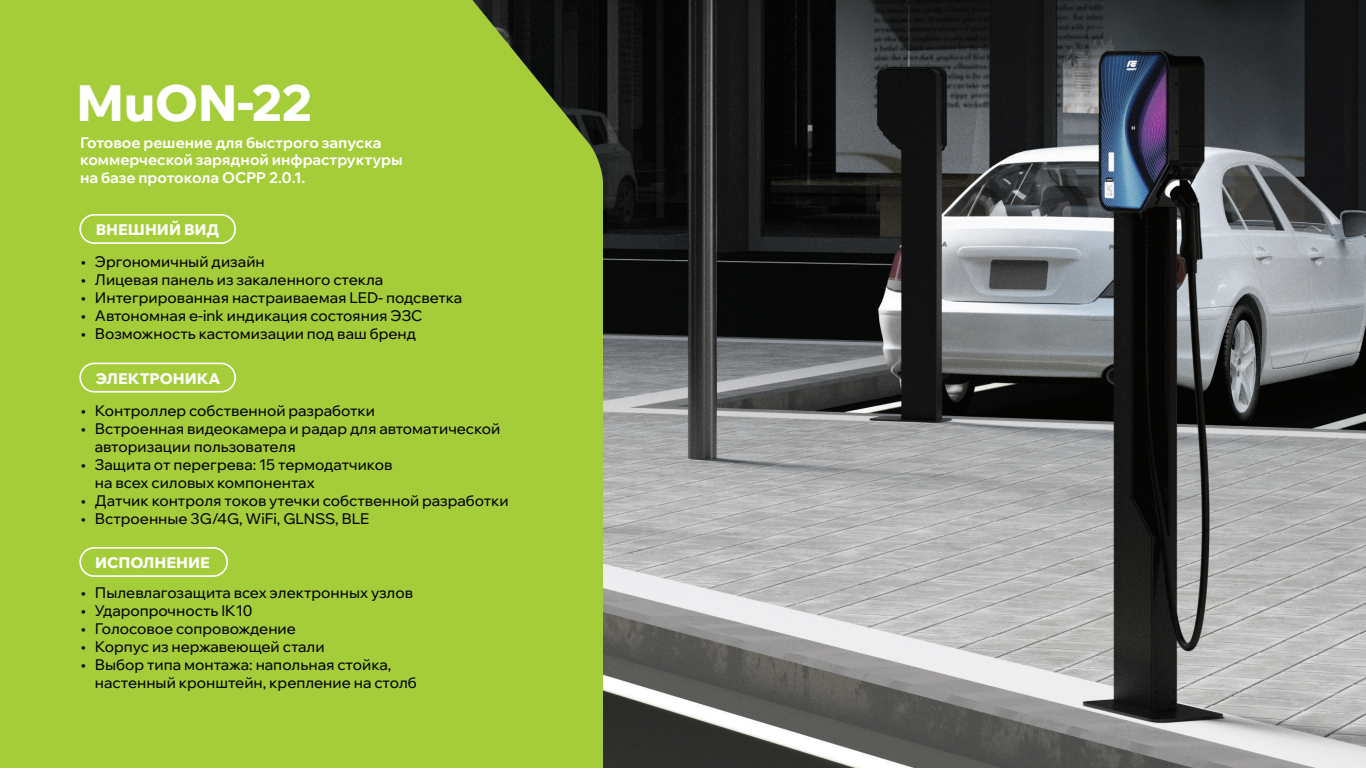
<style>
.page{position:relative;width:1366px;height:768px;background:#fff}
.page>*{position:absolute;margin:0;border:0;box-sizing:border-box;transform-origin:0 0}
.t1{font:800 50px "Wix Madefor Display";color:#fff}
.t2{font:500 15px/18px "Wix Madefor Display";color:#040503}
.t3{font:700 15px/17.5px "Wix Madefor Display";color:#fff}
.t4{font:800 15px "Wix Madefor Display";color:#fff}
</style>
<div class="page">
<img style="left:603px;top:0;width:763px;height:768px">
<div style="left:0;top:0;width:603px;height:768px;background:#a5cd3a"></div>
<div style="left:79px;top:363px;width:157px;height:30px;border:2px solid #fff;border-radius:14px"></div>
<div style="left:79px;top:214px;width:157px;height:30px;border:2px solid #fff;border-radius:14px"></div>
<div style="left:79px;top:547px;width:149px;height:30px;border:2px solid #fff;border-radius:14px"></div>
<h1 class="t1" style="left:76px;top:62px;width:237px">МuON-22</h1>
<p class="t3" style="left:80px;top:133px;width:324px">Готовое решение для быстрого запуска коммерческой зарядной инфраструктуры на базе протокола OCPP 2.0.1.</p>
<p class="t4" style="left:96px;top:217px;width:125px">ВНЕШНИЙ ВИД</p>
<p class="t2" style="left:81px;top:251px;width:186px">• Эргономичный дизайн</p>
<p class="t2" style="left:81px;top:269px;width:304px">• Лицевая панель из закаленного стекла</p>
<p class="t2" style="left:81px;top:287px;width:383px">• Интегрированная настраиваемая LED- подсветка</p>
<p class="t2" style="left:81px;top:305px;width:343px">• Автономная e-ink индикация состояния ЭЗС</p>
<p class="t2" style="left:81px;top:323px;width:337px">• Возможность кастомизации под ваш бренд</p>
<p class="t4" style="left:96px;top:366px;width:126px">ЭЛЕКТРОНИКА</p>
<p class="t2" style="left:81px;top:401px;width:296px">• Контроллер собственной разработки</p>
<p class="t2" style="left:95px;top:419px;width:407px;text-indent:-14px">• Встроенная видеокамера и радар для автоматической авторизации пользователя</p>
<p class="t2" style="left:95px;top:455px;width:299px;text-indent:-14px">• Защита от перегрева: 15 термодатчиков на всех силовых компонентах</p>
<p class="t2" style="left:81px;top:491px;width:429px">• Датчик контроля токов утечки собственной разработки</p>
<p class="t2" style="left:81px;top:509px;width:290px">• Встроенные 3G/4G, WiFi, GLNSS, BLE</p>
<p class="t4" style="left:95px;top:550px;width:116px">ИСПОЛНЕНИЕ</p>
<p class="t2" style="left:81px;top:583px;width:334px">• Пылевлагозащита всех электронных узлов</p>
<p class="t2" style="left:81px;top:601px;width:173px">• Ударопрочность IK10</p>
<p class="t2" style="left:81px;top:619px;width:217px">• Голосовое сопровождение</p>
<p class="t2" style="left:81px;top:637px;width:245px">• Корпус из нержавеющей стали</p>
<p class="t2" style="left:95px;top:655px;width:323px;text-indent:-14px">• Выбор типа монтажа: напольная стойка, настенный кронштейн, крепление на столб</p>
</div>
